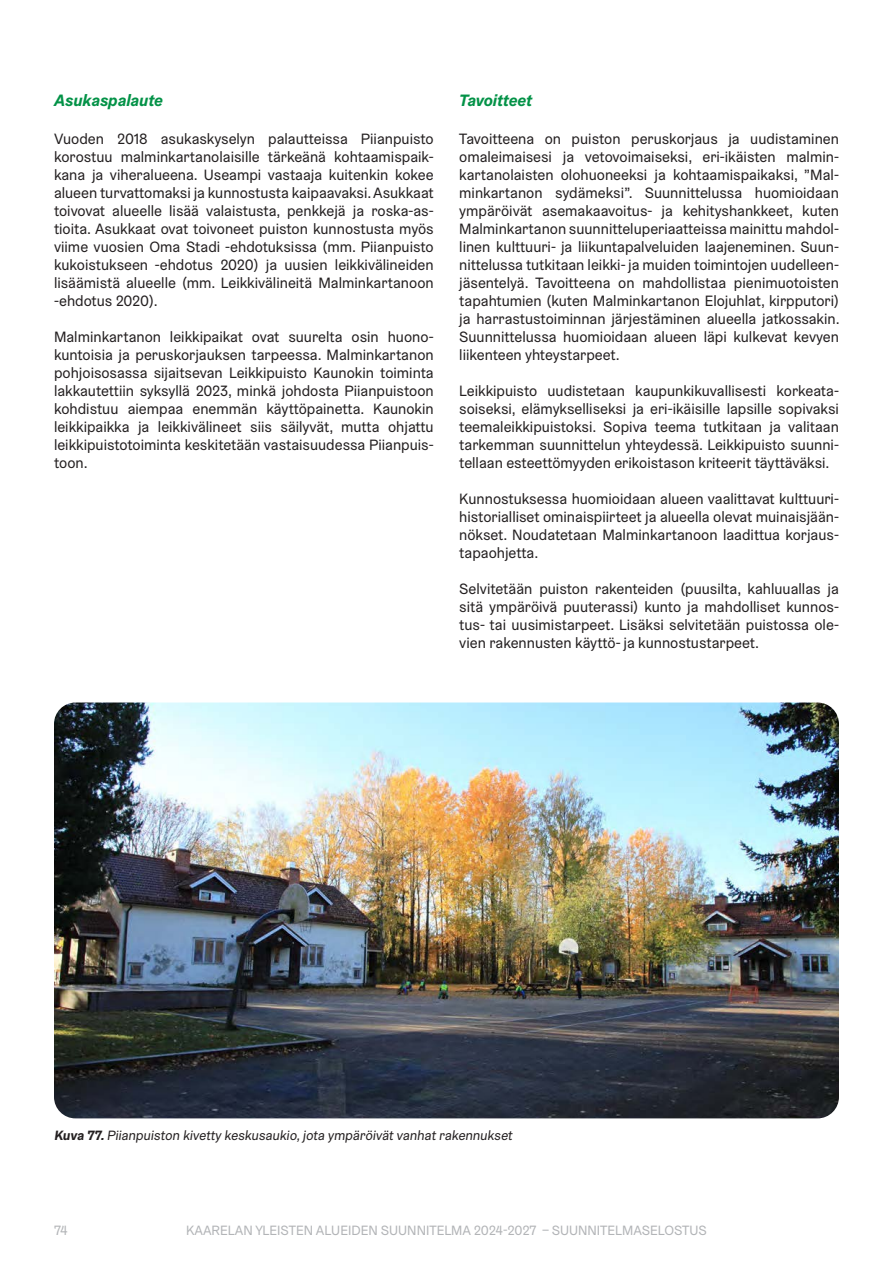
<style>
.page{position:relative;width:893px;height:1263px;background:#fff}
.page>*{position:absolute;margin:0;border:0;box-sizing:border-box;transform-origin:0 0}
.KAARELA_Otsikko4{font:italic 700 16.5px "Graebenbach";color:#039247}
.KAARELA_Leipäteksti{font:15px/18px "Graebenbach";color:#231f20;text-align:justify}
.t1{font:13.5px "Graebenbach";color:#231f20}
.t2{font:13.5px "Graebenbach";color:#b2b4b7}
.s1{font-weight:700}
</style>
<div class="page">
<img style="left:54px;top:702px;width:785px;height:416px">
<h4 class="KAARELA_Otsikko4" style="left:54px;top:89px;width:111px">Asukaspalaute</h4>
<p class="KAARELA_Leipäteksti" style="left:54px;top:130px;width:381px">Vuoden 2018 asukaskyselyn palautteissa Piianpuisto korostuu malminkartanolaisille tärkeänä kohtaamispaik&shy;kana ja viheralueena. Useampi vastaaja kuitenkin kokee alueen turvattomaksi ja kunnostusta kaipaavaksi. Asukkaat toivovat alueelle lisää valaistusta, penkkejä ja roska-as&shy;tioita. Asukkaat ovat toivoneet puiston kunnostusta myös viime vuosien Oma Stadi -ehdotuksissa (mm. Piianpuisto kukoistukseen -ehdotus 2020) ja uusien leikkivälineiden lisäämistä alueelle (mm. Leikkivälineitä Malminkartanoon -ehdotus 2020).</p>
<p class="KAARELA_Leipäteksti" style="left:54px;top:328px;width:381px">Malminkartanon leikkipaikat ovat suurelta osin huono&shy;kuntoisia ja peruskorjauksen tarpeessa. Malminkartanon pohjoisosassa sijaitsevan Leikkipuisto Kaunokin toiminta lakkautettiin syksyllä 2023, minkä johdosta Piianpuistoon kohdistuu aiempaa enemmän käyttöpainetta. Kaunokin leikkipaikka ja leikkivälineet siis säilyvät, mutta ohjattu leikkipuistotoiminta keskitetään vastaisuudessa Piianpuis&shy;toon.</p>
<h4 class="KAARELA_Otsikko4" style="left:459px;top:89px;width:75px">Tavoitteet</h4>
<p class="KAARELA_Leipäteksti" style="left:459px;top:130px;width:382px">Tavoitteena on puiston peruskorjaus ja uudistaminen omaleimaisesi ja vetovoimaiseksi, eri-ikäisten malmin&shy;kartanolaisten olohuoneeksi ja kohtaamispaikaksi, ”Mal&shy;minkartanon sydämeksi”. Suunnittelussa huomioidaan ympäröivät asemakaavoitus- ja kehityshankkeet, kuten Malminkartanon suunnitteluperiaatteissa mainittu mahdol&shy;linen kulttuuri- ja liikuntapalveluiden laajeneminen. Suun&shy;nittelussa tutkitaan leikki- ja muiden toimintojen uudelleen&shy;jäsentelyä. Tavoitteena on mahdollistaa pienimuotoisten tapahtumien (kuten Malminkartanon Elojuhlat, kirpputori) ja harrastustoiminnan järjestäminen alueella jatkossakin.<br>Suunnittelussa huomioidaan alueen läpi kulkevat kevyen liikenteen yhteystarpeet.</p>
<p class="KAARELA_Leipäteksti" style="left:459px;top:382px;width:381px">Leikkipuisto uudistetaan kaupunkikuvallisesti korkeata&shy;soiseksi, elämykselliseksi ja eri-ikäisille lapsille sopivaksi teemaleikkipuistoksi. Sopiva teema tutkitaan ja valitaan tarkemman suunnittelun yhteydessä. Leikkipuisto suunni&shy;tellaan esteettömyyden erikoistason kriteerit täyttäväksi.</p>
<p class="KAARELA_Leipäteksti" style="left:459px;top:490px;width:381px">Kunnostuksessa huomioidaan alueen vaalittavat kulttuuri&shy;historialliset ominaispiirteet ja alueella olevat muinaisjään&shy;nökset. Noudatetaan Malminkartanoon laadittua korjaus&shy;tapaohjetta.</p>
<p class="KAARELA_Leipäteksti" style="left:459px;top:580px;width:381px">Selvitetään puiston rakenteiden (puusilta, kahluuallas ja sitä ympäröivä puuterassi) kunto ja mahdolliset kunnos&shy;tus- tai uusimistarpeet. Lisäksi selvitetään puistossa ole&shy;vien rakennusten käyttö- ja kunnostustarpeet.</p>
<p class="t1" style="left:54px;top:1127px;width:462px"><span class="s1">Kuva 77.</span>Piianpuiston kivetty keskusaukio,jota ympäröivät vanhat rakennukset</p>
<p class="t2" style="left:54px;top:1221px;width:15px">74</p>
<p class="t2" style="left:186px;top:1221px;width:522px">KAARELAN YLEISTEN ALUEIDEN SUUNNITELMA 2024-2027 – SUUNNITELMASELOSTUS</p>
</div>
